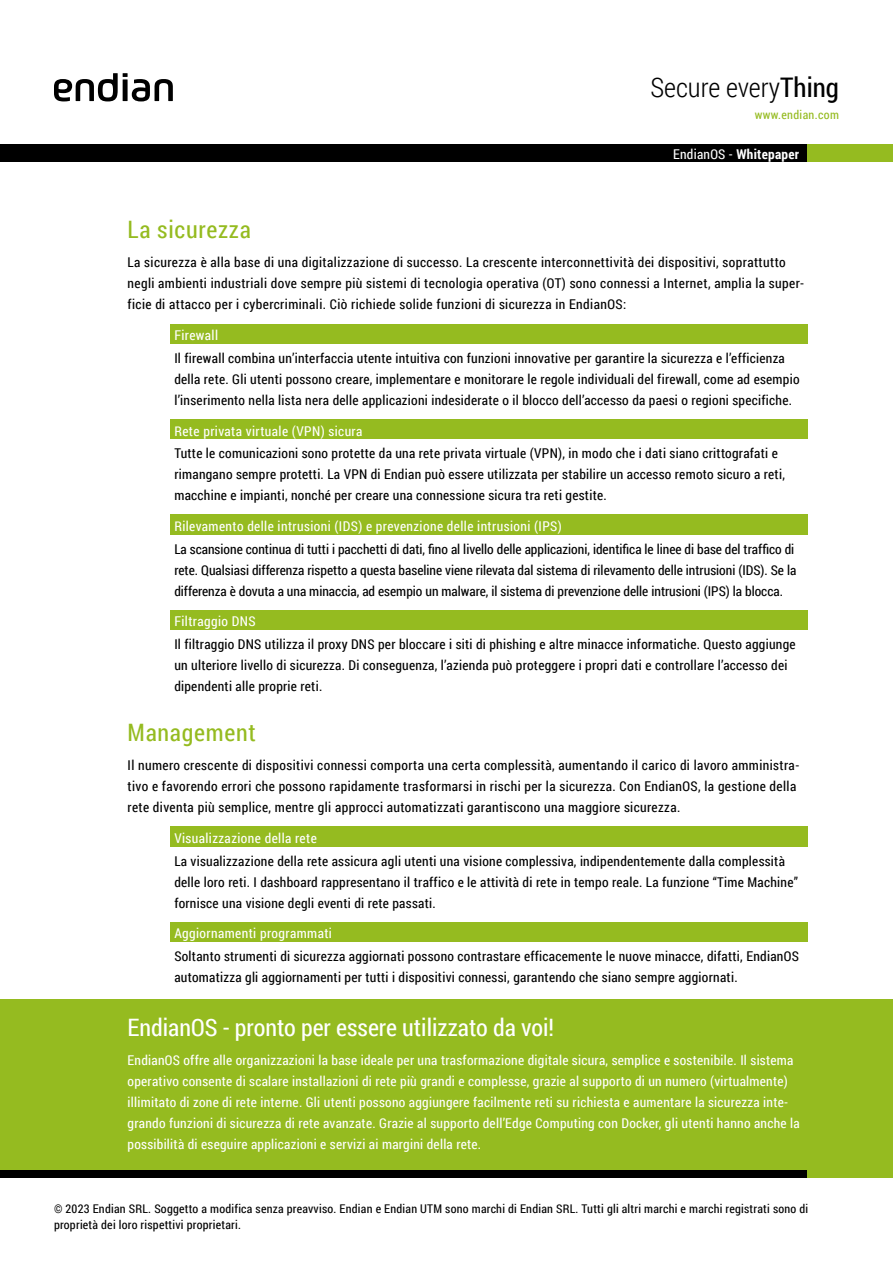
<style>
.page{position:relative;width:893px;height:1263px;background:#fff}
.page>*{position:absolute;margin:0;border:0;box-sizing:border-box;transform-origin:0 0}
.t1{font:300 27px "Roboto Condensed";color:#000}
.t2{font:24px "Roboto Condensed";color:#fff}
.t3{font:24px "Roboto Condensed";letter-spacing:.03em;color:#95bb20}
.t4{font:13.5px/21px "Roboto Condensed";letter-spacing:.02em;color:#000}
.t5{font:13.5px/21px "Roboto Condensed";letter-spacing:.02em;color:#fff}
.t6{font:13.5px/21px "Roboto Condensed";color:#000}
.t7{font:700 13.5px "Roboto Condensed";letter-spacing:.02em;color:#fff}
.t8{font:12px/16.5px "Roboto Condensed";letter-spacing:.02em;color:#000}
.t9{font:12px "Roboto Condensed";letter-spacing:.03em;color:#95bb20}
.s1{font-weight:400}
</style>
<div class="page">
<div style="left:0;top:144px;width:893px;height:17px;background:#000"></div>
<div style="left:808px;top:144px;width:85px;height:17px;background:#95bb20"></div>
<svg style="left:54px;top:73px;width:119px;height:28px"></svg>
<div style="left:0;top:1169px;width:808px;height:9px;background:#000"></div>
<div style="left:808px;top:1169px;width:85px;height:9px;background:#95bb20"></div>
<div style="left:170px;top:324px;width:638px;height:20px;background:#95bb20"></div>
<div style="left:170px;top:419px;width:638px;height:21px;background:#95bb20"></div>
<div style="left:170px;top:515px;width:638px;height:20px;background:#95bb20"></div>
<div style="left:170px;top:610px;width:638px;height:21px;background:#95bb20"></div>
<div style="left:170px;top:826px;width:638px;height:21px;background:#95bb20"></div>
<div style="left:170px;top:922px;width:638px;height:20px;background:#95bb20"></div>
<div style="left:0;top:999px;width:893px;height:170px;background:#95bb20"></div>
<h1 class="t1" style="left:650px;top:69px;width:190px">Secure every<span class="s1">Thing</span></h1>
<p class="t9" style="left:755px;top:106px;width:86px">www.endian.com</p>
<p class="t7" style="left:673px;top:144px;width:128px"><span class="s1">EndianOS -</span> Whitepaper</p>
<h2 class="t3" style="left:128px;top:213px;width:125px">La sicurezza</h2>
<p class="t4" style="left:128px;top:251px;width:678px">La sicurezza è alla base di una digitalizzazione di successo. La crescente interconnettività dei dispositivi, soprattutto negli ambienti industriali dove sempre più sistemi di tecnologia operativa (OT) sono connessi a Internet, amplia la super&shy;ficie di attacco per i cybercriminali. Ciò richiede solide funzioni di sicurezza in EndianOS:</p>
<p class="t5" style="left:174px;top:324px;width:45px">Firewall</p>
<p class="t4" style="left:174px;top:347px;width:627px">Il firewall combina un’interfaccia utente intuitiva con funzioni innovative per garantire la sicurezza e l’efficienza della rete. Gli utenti possono creare, implementare e monitorare le regole individuali del firewall, come ad esempio l’inserimento nella lista nera delle applicazioni indesiderate o il blocco dell’accesso da paesi o regioni specifiche.</p>
<p class="t5" style="left:174px;top:420px;width:190px">Rete privata virtuale (VPN) sicura</p>
<p class="t4" style="left:174px;top:442px;width:612px">Tutte le comunicazioni sono protette da una rete privata virtuale (VPN), in modo che i dati siano crittografati e rimangano sempre protetti. La VPN di Endian può essere utilizzata per stabilire un accesso remoto sicuro a reti, macchine e impianti, nonché per creare una connessione sicura tra reti gestite.</p>
<p class="t5" style="left:174px;top:515px;width:389px">Rilevamento delle intrusioni (IDS) e prevenzione delle intrusioni (IPS)</p>
<p class="t6" style="left:174px;top:538px;width:623px">La scansione continua di tutti i pacchetti di dati, fino al livello delle applicazioni, identifica le linee di base del traffico di rete. Qualsiasi differenza rispetto a questa baseline viene rilevata dal sistema di rilevamento delle intrusioni (IDS). Se la differenza è dovuta a una minaccia, ad esempio un malware, il sistema di prevenzione delle intrusioni (IPS) la blocca.</p>
<p class="t5" style="left:174px;top:611px;width:83px">Filtraggio DNS</p>
<p class="t4" style="left:174px;top:633px;width:623px">Il filtraggio DNS utilizza il proxy DNS per bloccare i siti di phishing e altre minacce informatiche. Questo aggiunge un ulteriore livello di sicurezza. Di conseguenza, l’azienda può proteggere i propri dati e controllare l’accesso dei dipendenti alle proprie reti.</p>
<h2 class="t3" style="left:128px;top:715px;width:130px">Management</h2>
<p class="t4" style="left:128px;top:754px;width:673px">Il numero crescente di dispositivi connessi comporta una certa complessità, aumentando il carico di lavoro amministra&shy;tivo e favorendo errori che possono rapidamente trasformarsi in rischi per la sicurezza. Con EndianOS, la gestione della rete diventa più semplice, mentre gli approcci automatizzati garantiscono una maggiore sicurezza.</p>
<p class="t5" style="left:174px;top:827px;width:144px">Visualizzazione della rete</p>
<p class="t4" style="left:174px;top:850px;width:625px">La visualizzazione della rete assicura agli utenti una visione complessiva, indipendentemente dalla complessità delle loro reti. I dashboard rappresentano il traffico e le attività di rete in tempo reale. La funzione “Time Machine” fornisce una visione degli eventi di rete passati.</p>
<p class="t5" style="left:174px;top:922px;width:159px">Aggiornamenti programmati</p>
<p class="t4" style="left:174px;top:945px;width:626px">Soltanto strumenti di sicurezza aggiornati possono contrastare efficacemente le nuove minacce, difatti, EndianOS automatizza gli aggiornamenti per tutti i dispositivi connessi, garantendo che siano sempre aggiornati.</p>
<h2 class="t2" style="left:128px;top:1010px;width:428px">EndianOS - pronto per essere utilizzato da voi!</h2>
<p class="t5" style="left:128px;top:1049px;width:674px">EndianOS offre alle organizzazioni la base ideale per una trasformazione digitale sicura, semplice e sostenibile. Il sistema operativo consente di scalare installazioni di rete più grandi e complesse, grazie al supporto di un numero (virtualmente) illimitato di zone di rete interne. Gli utenti possono aggiungere facilmente reti su richiesta e aumentare la sicurezza inte&shy;grando funzioni di sicurezza di rete avanzate. Grazie al supporto dell’Edge Computing con Docker, gli utenti hanno anche la possibilità di eseguire applicazioni e servizi ai margini della rete.</p>
<p class="t8" style="left:54px;top:1200px;width:756px">© 2023 Endian SRL. Soggetto a modifica senza preavviso. Endian e Endian UTM sono marchi di Endian SRL. Tutti gli altri marchi e marchi registrati sono di proprietà dei loro rispettivi proprietari.</p>
</div>
